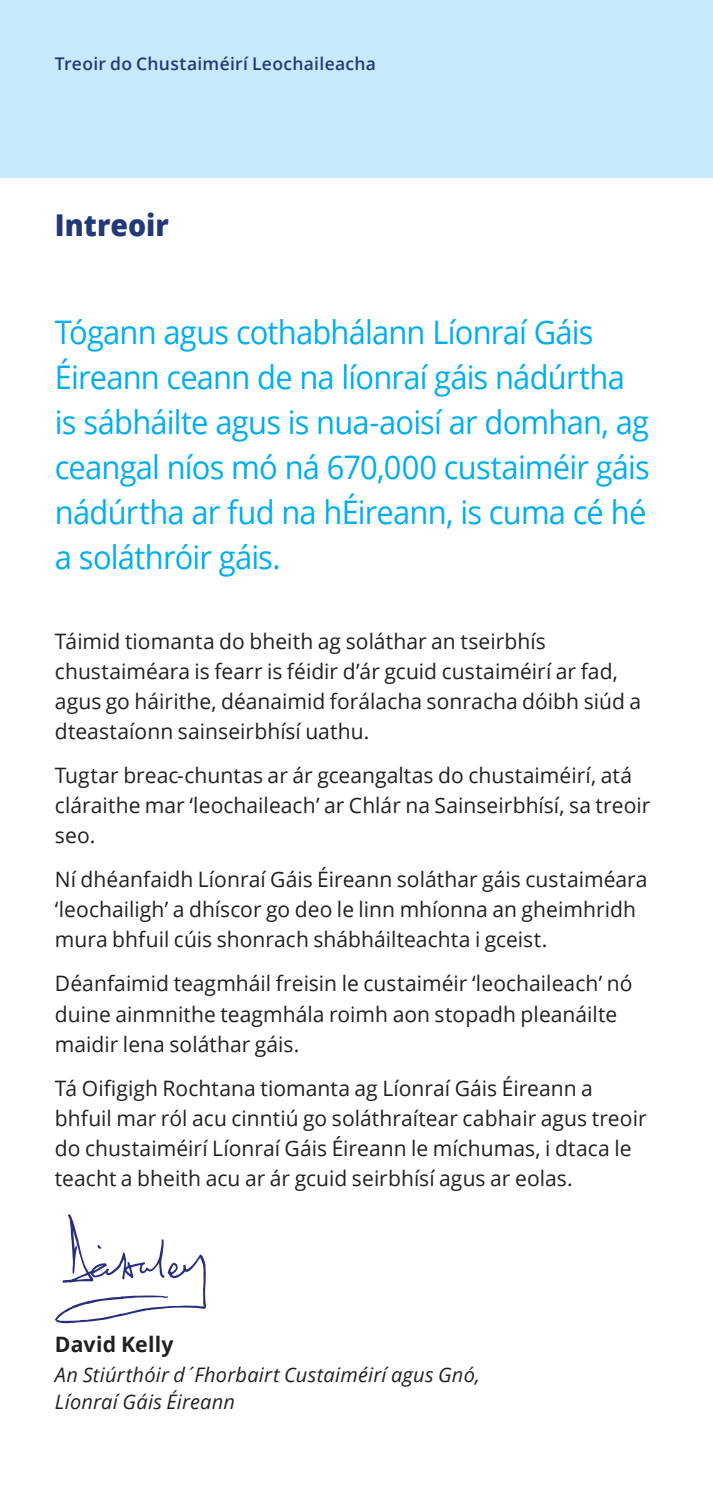
<style>
.page{position:relative;width:713px;height:1489px;background:#fff}
.page>*{position:absolute;margin:0;border:0;box-sizing:border-box;transform-origin:0 0}
.t1{font:32.5px/45px "Open Sans";letter-spacing:-.025em;color:#00aeef;scale:.95 1}
.t2{font:800 30px "Open Sans";color:#233977;scale:.95 1}
.t3{font:21.25px/30px "Open Sans";color:#231f20}
.t4{font:700 21.25px "Open Sans";letter-spacing:.01em;color:#231f20}
.t5{font:italic 20px/27.5px "Open Sans";letter-spacing:.01em;color:#231f20}
.t6{font:600 17.5px "Open Sans";letter-spacing:.015em;color:#233977}
</style>
<div class="page">
<div style="left:0;top:0;width:713px;height:177px;background:#c6eafa"></div>
<svg style="left:55px;top:1214px;width:151px;height:109px"></svg>
<p class="t6" style="left:55px;top:52px;width:323px">Treoir do Chustaiméirí Leochaileacha</p>
<h4 class="t2" style="left:55px;top:202px;width:121px">Intreoir</h4>
<p class="t1" style="left:55px;top:309px;width:628px">Tógann agus cothabhálann Líonraí Gáis Éireann ceann de na líonraí gáis nádúrtha is sábháilte agus is nua-aoisí ar domhan, ag ceangal níos mó ná 670,000 custaiméir gáis nádúrtha ar fud na hÉireann, is cuma cé hé a soláthróir gáis.</p>
<p class="t3" style="left:55px;top:625px;width:587px">Táimid tiomanta do bheith ag soláthar an tseirbhís chustaiméara is fearr is féidir d’ár gcuid custaiméirí ar fad, agus go háirithe, déanaimid forálacha sonracha dóibh siúd a dteastaíonn sainseirbhísí uathu.</p>
<p class="t3" style="left:55px;top:759px;width:597px">Tugtar breac-chuntas ar ár gceangaltas do chustaiméirí, atá cláraithe mar ‘leochaileach’ ar Chlár na Sainseirbhísí, sa treoir seo.</p>
<p class="t3" style="left:55px;top:863px;width:594px">Ní dhéanfaidh Líonraí Gáis Éireann soláthar gáis custaiméara ‘leochailigh’ a dhíscor go deo le linn mhíonna an gheimhridh mura bhfuil cúis shonrach shábháilteachta i gceist.</p>
<p class="t3" style="left:55px;top:968px;width:579px">Déanfaimid teagmháil freisin le custaiméir ‘leochaileach’ nó duine ainmnithe teagmhála roimh aon stopadh pleanáilte maidir lena soláthar gáis.</p>
<p class="t3" style="left:55px;top:1072px;width:539px">Tá Oifigigh Rochtana tiomanta ag Líonraí Gáis Éireann a</p>
<p class="t3" style="left:55px;top:1102px;width:593px">bhfuil mar ról acu cinntiú go soláthraítear cabhair agus treoir do chustaiméirí Líonraí Gáis Éireann le míchumas, i dtaca le teacht a bheith acu ar ár gcuid seirbhísí agus ar eolas.</p>
<p class="t4" style="left:55px;top:1328px;width:120px">David Kelly</p>
<p class="t5" style="left:55px;top:1359px;width:427px">An Stiúrthóir d´Fhorbairt Custaiméirí agus Gnó,<br>Líonraí Gáis Éireann</p>
</div>
